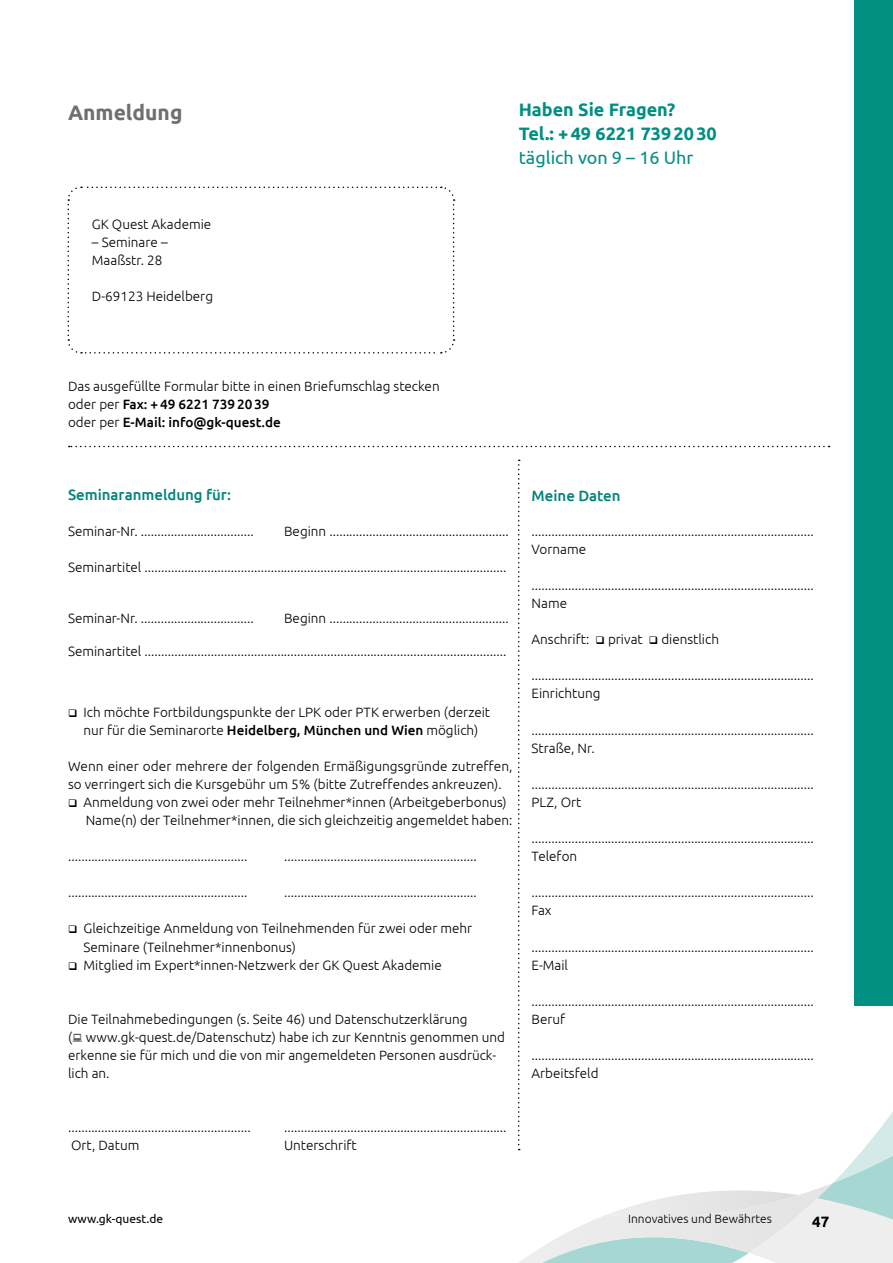
<style>
.page{position:relative;width:893px;height:1263px;background:#fff}
.page>*{position:absolute;margin:0;border:0;box-sizing:border-box;transform-origin:0 0}
.t1{font:700 21px "Ubuntu";color:#706f6f}
.t2{font:700 18px/24px "Ubuntu";color:#008f81}
.t3{font:18px "Ubuntu";color:#008f81}
.t4{font:500 15px "Ubuntu";color:#008478}
.t5{font:700 15px "Ubuntu";color:#000}
.t6{font:300 13.5px/18.1px "Ubuntu";color:#000}
.t7{font:300 12px "Ubuntu";color:#000}
.t8{font:12px "Ubuntu";color:#000}
.s1{font-weight:500}
</style>
<div class="page">
<div style="left:855px;top:0;width:38px;height:1006px;background:#008f81"></div>
<svg style="left:67px;top:186px;width:388px;height:168px"></svg>
<svg style="left:69px;top:446px;width:760px;height:1px"></svg>
<svg style="left:518px;top:460px;width:375px;height:803px"></svg>
<h1 class="t1" style="left:68px;top:100px;width:116px">Anmeldung</h1>
<p class="t6" style="left:92px;top:214px;width:121px">GK Quest Akademie</p>
<p class="t6" style="left:92px;top:232px;width:77px">– Seminare –<br>Maaßstr. 28</p>
<p class="t6" style="left:92px;top:287px;width:123px">D-69123 Heidelberg</p>
<p class="t6" style="left:68px;top:377px;width:373px">Das ausgefüllte Formular bitte in einen Briefumschlag stecken oder per <span class="s1">Fax: +49 6221 7392039<br></span>oder per <span class="s1">E-Mail: info@gk-quest.de</span></p>
<h2 class="t2" style="left:519px;top:97px;width:200px">Haben Sie Fragen?<br>Tel.: +49 6221 7392030</h2>
<h2 class="t3" style="left:519px;top:147px;width:176px">täglich von 9 – 16 Uhr</h2>
<p class="t4" style="left:68px;top:485px;width:164px">Seminaranmeldung für:</p>
<p class="t6" style="left:68px;top:522px;width:187px">Seminar-Nr. ..................................</p>
<p class="t6" style="left:284px;top:522px;width:226px">Beginn ......................................................</p>
<p class="t6" style="left:68px;top:558px;width:440px">Seminartitel .............................................................................................................</p>
<p class="t6" style="left:68px;top:609px;width:187px">Seminar-Nr. ..................................</p>
<p class="t6" style="left:284px;top:609px;width:226px">Beginn ......................................................</p>
<p class="t6" style="left:68px;top:642px;width:440px">Seminartitel .............................................................................................................</p>
<p class="t6" style="left:68px;top:702px;width:424px;text-align:center">❑ Ich möchte Fortbildungspunkte der LPK oder PTK erwerben (derzeit nur für die Seminarorte <span class="s1">Heidelberg, München und Wien</span> möglich)</p>
<p class="t6" style="left:68px;top:757px;width:446px">Wenn einer oder mehrere der folgenden Ermäßigungsgründe zutreffen, so verringert sich die Kursgebühr um 5% (bitte Zutreffendes ankreuzen).</p>
<p class="t6" style="left:86px;top:793px;width:428px;text-indent:-18px">❑ Anmeldung von zwei oder mehr Teilnehmer*innen (Arbeitgeberbonus)<br>Name(n) der Teilnehmer*innen, die sich gleichzeitig angemeldet haben:</p>
<p class="t6" style="left:68px;top:847px;width:181px">......................................................</p>
<p class="t6" style="left:284px;top:847px;width:194px">..........................................................</p>
<p class="t6" style="left:68px;top:883px;width:181px">......................................................</p>
<p class="t6" style="left:284px;top:883px;width:194px">..........................................................</p>
<p class="t6" style="left:84px;top:919px;width:390px;text-indent:-16px">❑ Gleichzeitige Anmeldung von Teilnehmenden für zwei oder mehr<br>Seminare (Teilnehmer*innenbonus)</p>
<p class="t6" style="left:68px;top:955px;width:375px">❑ Mitglied im Expert*innen-Netzwerk der GK Quest Akademie</p>
<p class="t6" style="left:68px;top:1010px;width:438px">Die Teilnahmebedingungen (s. Seite 46) und Datenschutzerklärung<br>( www.gk-quest.de/Datenschutz) habe ich zur Kenntnis genommen und erkenne sie für mich und die von mir angemeldeten Personen ausdrück&shy;lich an.</p>
<p class="t4" style="left:532px;top:487px;width:90px">Meine Daten</p>
<p class="t6" style="left:532px;top:522px;width:284px">.....................................................................................<br>Vorname</p>
<p class="t6" style="left:532px;top:576px;width:284px">.....................................................................................<br>Name</p>
<p class="t6" style="left:532px;top:630px;width:189px">Anschrift: ❑ privat ❑ dienstlich</p>
<p class="t6" style="left:532px;top:666px;width:284px">.....................................................................................<br>Einrichtung</p>
<p class="t6" style="left:532px;top:720px;width:284px">.....................................................................................<br>Straße, Nr.</p>
<p class="t6" style="left:532px;top:775px;width:284px">.....................................................................................<br>PLZ, Ort</p>
<p class="t6" style="left:532px;top:829px;width:284px">.....................................................................................<br>Telefon</p>
<p class="t6" style="left:532px;top:883px;width:284px">.....................................................................................<br>Fax</p>
<p class="t6" style="left:532px;top:937px;width:284px">.....................................................................................<br>E-Mail</p>
<p class="t6" style="left:532px;top:991px;width:284px">.....................................................................................<br>Beruf</p>
<p class="t6" style="left:532px;top:1046px;width:284px">.....................................................................................<br>Arbeitsfeld</p>
<p class="t6" style="left:68px;top:1118px;width:184px">.......................................................</p>
<p class="t6" style="left:284px;top:1118px;width:224px">...................................................................</p>
<p class="t6" style="left:71px;top:1136px;width:70px">Ort, Datum</p>
<p class="t6" style="left:284px;top:1136px;width:74px">Unterschrift</p>
<p class="t8" style="left:68px;top:1211px;width:97px">www.gk-quest.de</p>
<p class="t7" style="left:628px;top:1211px;width:145px">Innovatives und Bewährtes</p>
<p class="t5" style="left:812px;top:1212px;width:19px">47</p>
</div>
